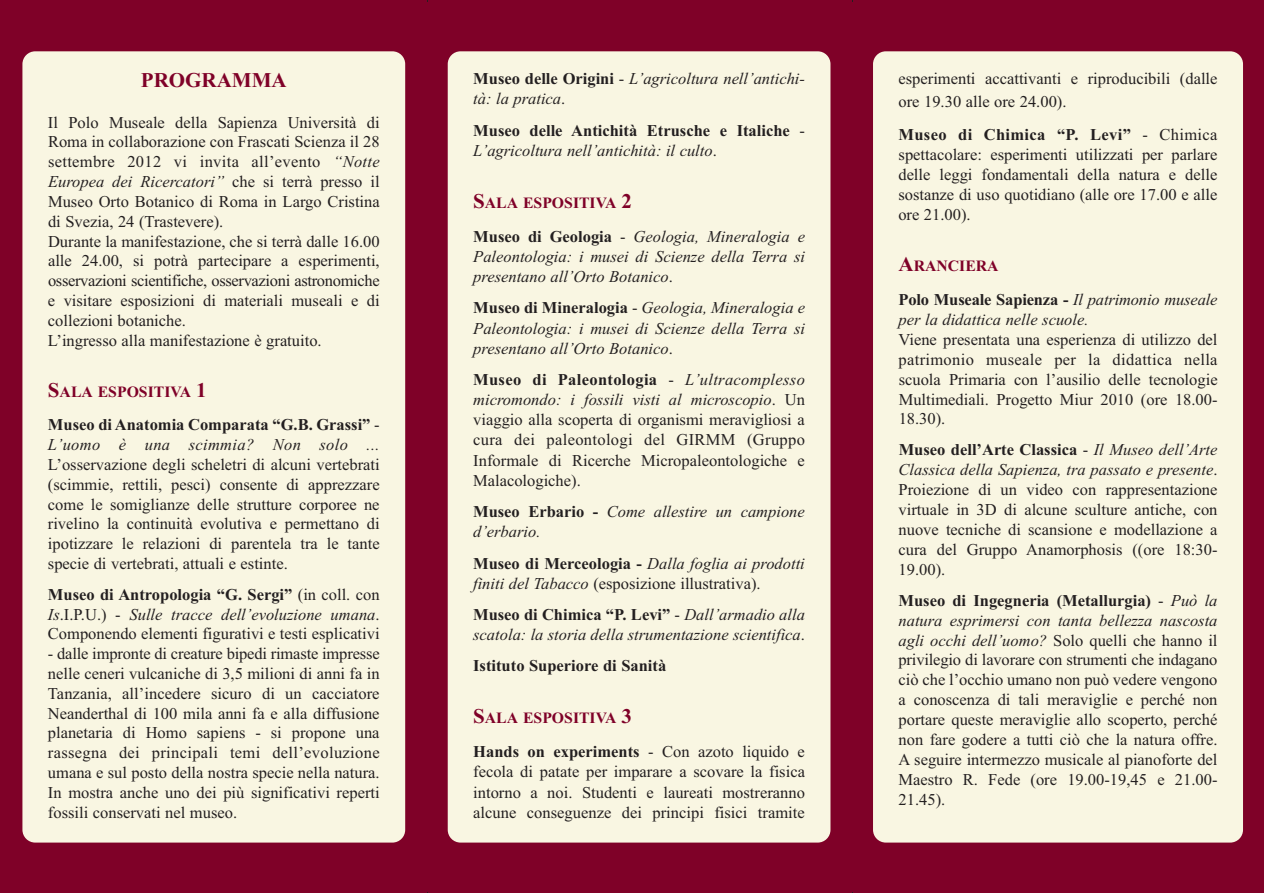
<style>
.page{position:relative;width:1264px;height:893px;background:#7f0128}
.page>*{position:absolute;margin:0;border:0;box-sizing:border-box;transform-origin:0 0}
.t1{font:700 21px "Times New Roman";color:#7f0128}
.t2{font:16.5px/19.8px "Times New Roman";color:#231f20;text-align:justify}
.t3{font:italic 16.5px/20.1px "Times New Roman";color:#231f20}
.t4{font:700 16.5px/20.1px "Times New Roman";color:#231f20}
.t5{font:700 15.75px "Times New Roman";color:#7f0128}
.s1{font-style:italic}
.s2{font-size:21px}
.s3{font-weight:400}
.s4{font-weight:400;font-style:italic}
.s5{font-weight:700}
.s6{font-weight:700;font-style:normal}
.s7{font-style:normal}
</style>
<div class="page">
<div style="left:448px;top:51px;width:382px;height:791px;background:#f9f6e2;border-radius:13px"></div>
<div style="left:873px;top:51px;width:370px;height:791px;background:#f9f6e2;border-radius:13px"></div>
<div style="left:22px;top:51px;width:383px;height:791px;background:#f9f6e2;border-radius:13px"></div>
<p class="t1" style="left:141px;top:66px;width:147px">PROGRAMMA</p>
<p class="t2" style="left:48px;top:112px;width:333px;text-align:left">Il Polo Museale della Sapienza Università di Roma in collaborazione con Frascati Scienza il 28 settembre 2012 vi invita all’evento <span class="s1">“Notte Europea dei Ricercatori”</span> che si terrà presso il Museo Orto Botanico di Roma in Largo Cristina di Svezia, 24 (Trastevere).<br>Durante la manifestazione, che si terrà dalle 16.00 alle 24.00, si potrà partecipare a esperimenti, osservazioni scientifiche, osservazioni astronomiche e visitare esposizioni di materiali museali e di collezioni botaniche.<br>L’ingresso alla manifestazione è gratuito.</p>
<p class="t5" style="left:48px;top:381px;width:160px"><span class="s2">S</span>ALA ESPOSITIVA <span class="s2">1</span></p>
<p class="t4" style="left:48px;top:414px;width:333px">Museo di Anatomia Comparata “G.B. Grassi” <span class="s3">-<br></span><span class="s4">L’uomo è una scimmia? Non solo ...</span></p>
<p class="t2" style="left:48px;top:454px;width:333px">L’osservazione degli scheletri di alcuni vertebrati (scimmie, rettili, pesci) consente di apprezzare come le somiglianze delle strutture corporee ne rivelino la continuità evolutiva e permettano di ipotizzare le relazioni di parentela tra le tante specie di vertebrati, attuali e estinte.</p>
<p class="t2" style="left:48px;top:584px;width:333px"><span class="s5">Museo di Antropologia “G. Sergi”</span> (in coll. con <span class="s1">Is</span>.I.P.U.) - <span class="s1">Sulle tracce dell’evoluzione umana</span>.<br>Componendo elementi figurativi e testi esplicativi</p>
<p class="t2" style="left:48px;top:643px;width:333px">- dalle impronte di creature bipedi rimaste impresse nelle ceneri vulcaniche di 3,5 milioni di anni fa in Tanzania, all’incedere sicuro di un cacciatore Neanderthal di 100 mila anni fa e alla diffusione planetaria di Homo sapiens - si propone una rassegna dei principali temi dell’evoluzione umana e sul posto della nostra specie nella natura.<br>In mostra anche uno dei più significativi reperti fossili conservati nel museo.</p>
<p class="t3" style="left:473px;top:68px;width:333px"><span class="s6">Museo delle Origini</span> <span class="s7">-</span> L’agricoltura nell’antichi&shy;tà: la pratica<span class="s7">.</span></p>
<p class="t4" style="left:473px;top:120px;width:333px">Museo delle Antichità Etrusche e Italiche <span class="s3">-<br></span><span class="s4">L’agricoltura nell’antichità: il culto</span><span class="s3">.</span></p>
<p class="t5" style="left:473px;top:192px;width:160px"><span class="s2">S</span>ALA ESPOSITIVA <span class="s2">2</span></p>
<p class="t3" style="left:473px;top:226px;width:333px;text-align:justify"><span class="s6">Museo di Geologia</span> <span class="s7">-</span> Geologia, Mineralogia e Paleontologia: i musei di Scienze della Terra si presentano all’Orto Botanico<span class="s7">.</span></p>
<p class="t3" style="left:473px;top:297px;width:333px;text-align:justify"><span class="s6">Museo di Mineralogia</span> <span class="s7">-</span> Geologia, Mineralogia e Paleontologia: i musei di Scienze della Terra si presentano all’Orto Botanico<span class="s7">.</span></p>
<p class="t2" style="left:473px;top:369px;width:333px"><span class="s5">Museo di Paleontologia</span> - <span class="s1">L’ultracomplesso micromondo: i fossili visti al microscopio</span>. Un viaggio alla scoperta di organismi meravigliosi a cura dei paleontologi del GIRMM (Gruppo Informale di Ricerche Micropaleontologiche e Malacologiche).</p>
<p class="t3" style="left:473px;top:501px;width:333px"><span class="s6">Museo Erbario -</span> Come allestire un campione d’erbario.</p>
<p class="t3" style="left:473px;top:552px;width:333px"><span class="s6">Museo di Merceologia -</span> Dalla foglia ai prodotti finiti del Tabacco <span class="s7">(esposizione illustrativa).</span></p>
<p class="t3" style="left:473px;top:604px;width:333px"><span class="s6">Museo di Chimica “P. Levi”</span> <span class="s7">-</span> Dall’armadio alla scatola: la storia della strumentazione scientifica<span class="s7">.</span></p>
<p class="t4" style="left:473px;top:655px;width:195px">Istituto Superiore di Sanità</p>
<p class="t5" style="left:473px;top:707px;width:160px"><span class="s2">S</span>ALA ESPOSITIVA <span class="s2">3</span></p>
<p class="t2" style="left:473px;top:741px;width:333px"><span class="s5">Hands on experiments</span> - Con azoto liquido e fecola di patate per imparare a scovare la fisica intorno a noi. Studenti e laureati mostreranno alcune conseguenze dei principi fisici tramite</p>
<p class="t2" style="left:898px;top:67px;width:320px;line-height:23.1px">esperimenti accattivanti e riproducibili (dalle ore 19.30 alle ore 24.00).</p>
<p class="t2" style="left:898px;top:124px;width:321px"><span class="s5">Museo di Chimica “P. Levi”</span> - Chimica spettacolare: esperimenti utilizzati per parlare delle leggi fondamentali della natura e delle sostanze di uso quotidiano (alle ore 17.00 e alle ore 21.00).</p>
<p class="t5" style="left:898px;top:255px;width:102px"><span class="s2">A</span>RANCIERA</p>
<p class="t3" style="left:898px;top:289px;width:320px"><span class="s6">Polo Museale Sapienza -</span> Il patrimonio museale per la didattica nelle scuole.</p>
<p class="t2" style="left:898px;top:329px;width:321px">Viene presentata una esperienza di utilizzo del patrimonio museale per la didattica nella scuola Primaria con l’ausilio delle tecnologie Multimediali. Progetto Miur 2010 (ore 18.00- 18.30).</p>
<p class="t2" style="left:898px;top:439px;width:320px"><span class="s5">Museo dell’Arte Classica</span> - <span class="s1">Il Museo dell’Arte Classica della Sapienza, tra passato e presente</span>.<br>Proiezione di un video con rappresentazione virtuale in 3D di alcune sculture antiche, con nuove tecniche di scansione e modellazione a cura del Gruppo Anamorphosis ((ore 18:30- 19.00).</p>
<p class="t2" style="left:898px;top:590px;width:320px"><span class="s5">Museo di Ingegneria (Metallurgia)</span> - <span class="s1">Può la natura esprimersi con tanta bellezza nascosta agli occhi dell’uomo?</span> Solo quelli che hanno il privilegio di lavorare con strumenti che indagano ciò che l’occhio umano non può vedere vengono a conoscenza di tali meraviglie e perché non portare queste meraviglie allo scoperto, perché non fare godere a tutti ciò che la natura offre.<br>A seguire intermezzo musicale al pianoforte del Maestro R. Fede (ore 19.00-19,45 e 21.00- 21.45).</p>
</div>
